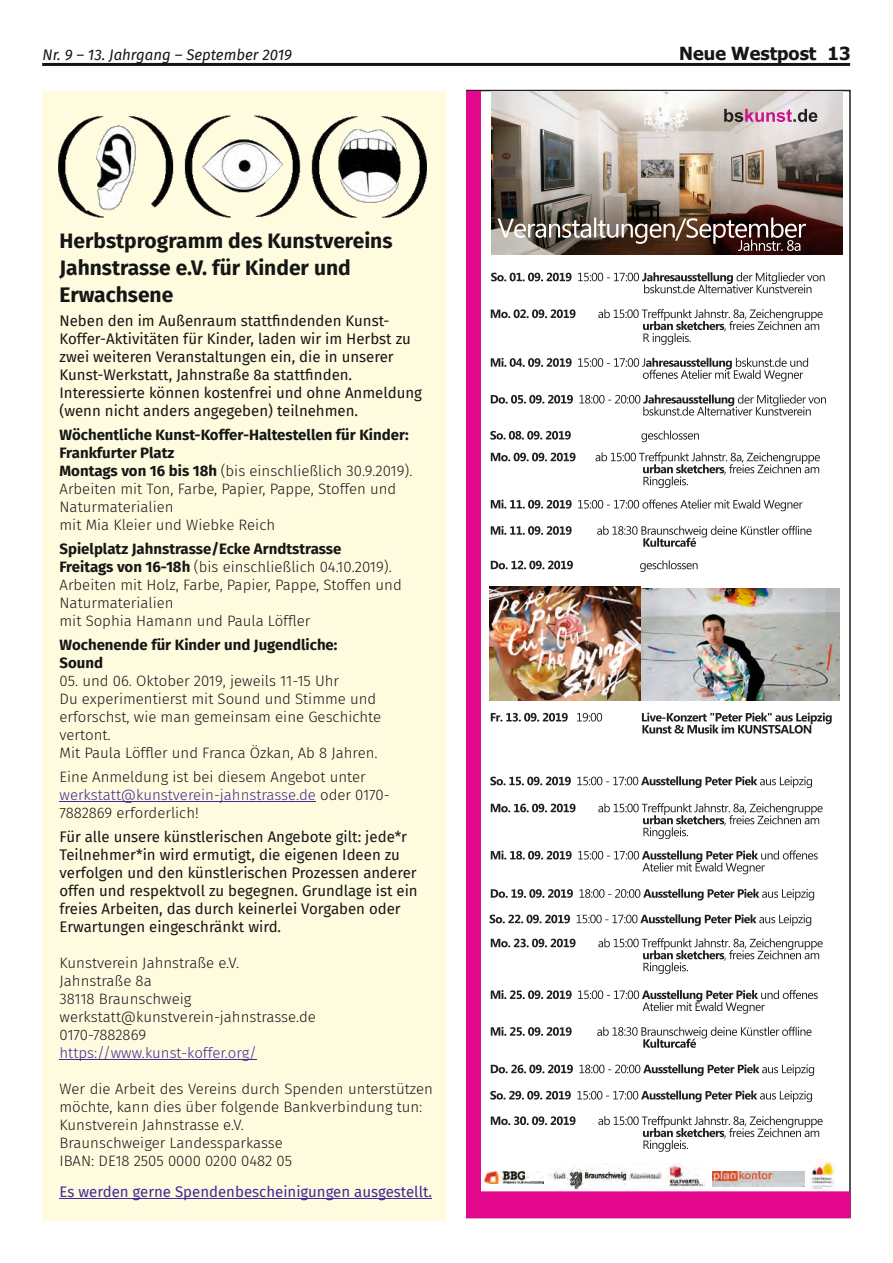
<style>
.page{position:relative;width:893px;height:1263px;background:#fff}
.page>*{position:absolute;margin:0;border:0;box-sizing:border-box;transform-origin:0 0}
.t1{font:700 21px/27px "Fira Sans";color:#151616}
.t2{font:700 18px "Tahoma";color:#151616}
.t3{font:300 15px/18px "Fira Sans";color:#151616}
.t4{font:15px/18px "Fira Sans";color:#151616}
.t5{font:15px "Fira Sans";color:#3e2a99}
.t6{font:700 15px/18px "Fira Sans";color:#151616}
.t7{font:italic 15px "Fira Sans";color:#151616}
.t8{font:300 15px "Fira Sans";color:#3e2a99}
.s1{font-weight:700}
.s2{color:#3e2a99}
</style>
<div class="page">
<hr style="left:42px;top:63px;width:808px;height:3px;background:#151616">
<svg style="left:467px;top:90px;width:384px;height:1128px"></svg>
<img style="left:491px;top:91px;width:351px;height:164px">
<svg style="left:490px;top:572px;width:153px;height:205px"></svg>
<svg style="left:491px;top:776px;width:332px;height:122px"></svg>
<svg style="left:490px;top:889px;width:153px;height:210px"></svg>
<svg style="left:643px;top:572px;width:175px;height:366px"></svg>
<svg style="left:490px;top:109px;width:336px;height:463px"></svg>
<img style="left:490px;top:587px;width:349px;height:114px">
<div style="left:467px;top:91px;width:14px;height:1126px;background:#e2078c"></div>
<svg style="left:491px;top:1116px;width:332px;height:36px"></svg>
<img style="left:542px;top:1163px;width:131px;height:28px">
<img style="left:809px;top:1160px;width:26px;height:31px">
<img style="left:713px;top:1172px;width:92px;height:14px">
<img style="left:485px;top:1171px;width:58px;height:12px">
<img style="left:665px;top:1163px;width:39px;height:27px">
<svg style="left:491px;top:938px;width:332px;height:164px"></svg>
<div style="left:467px;top:1191px;width:383px;height:27px;background:#e2078c"></div>
<div style="left:43px;top:91px;width:403px;height:1129px;background:#fffbdf"></div>
<hr style="left:60px;top:801px;width:256px;height:1px;background:#3e2a99">
<hr style="left:60px;top:1059px;width:197px;height:1px;background:#3e2a99">
<hr style="left:60px;top:1198px;width:372px;height:1px;background:#3e2a99">
<img style="left:59px;top:115px;width:367px;height:103px">
<p class="t7" style="left:43px;top:46px;width:251px">Nr. 9 – 13. Jahrgang – September 2019</p>
<p class="t2" style="left:679px;top:46px;width:173px">Neue Westpost 13</p>
<h1 class="t1" style="left:60px;top:227px;width:334px">Herbstprogramm des Kunstvereins<br>Jahnstrasse e.V. für Kinder und<br>Erwachsene</h1>
<p class="t4" style="left:60px;top:312px;width:364px">Neben den im Außenraum stattfindenden Kunst-Koffer-Aktivitäten für Kinder, laden wir im Herbst zu zwei weiteren Veranstaltungen ein, die in unserer Kunst-Werkstatt, Jahnstraße 8a stattfinden.<br>Interessierte können kostenfrei und ohne Anmeldung (wenn nicht anders angegeben) teilnehmen.</p>
<p class="t3" style="left:60px;top:426px;width:354px"><span class="s1">Wöchentliche Kunst-Koffer-Haltestellen für Kinder:<br>Frankfurter Platz<br>Montags von 16 bis 18h</span> (bis einschließlich 30.9.2019).<br>Arbeiten mit Ton, Farbe, Papier, Pappe, Stoffen und Naturmaterialien<br>mit Mia Kleier und Wiebke Reich</p>
<p class="t3" style="left:60px;top:540px;width:344px"><span class="s1">Spielplatz Jahnstrasse/Ecke Arndtstrasse<br>Freitags von 16-18h</span> (bis einschließlich 04.10.2019).<br>Arbeiten mit Holz, Farbe, Papier, Pappe, Stoffen und Naturmaterialien<br>mit Sophia Hamann und Paula Löffler</p>
<p class="t6" style="left:60px;top:636px;width:279px">Wochenende für Kinder und Jugendliche:<br>Sound</p>
<p class="t3" style="left:60px;top:672px;width:323px">05. und 06. Oktober 2019, jeweils 11-15 Uhr<br>Du experimentierst mit Sound und Stimme und erforschst, wie man gemeinsam eine Geschichte vertont.<br>Mit Paula Löffler und Franca Özkan, Ab 8 Jahren.</p>
<p class="t3" style="left:60px;top:768px;width:332px">Eine Anmeldung ist bei diesem Angebot unter <span class="s2">werkstatt@kunstverein-jahnstrasse.de</span> oder 0170-<br>7882869 erforderlich!</p>
<p class="t4" style="left:60px;top:828px;width:360px">Für alle unsere künstlerischen Angebote gilt: jede*r Teilnehmer*in wird ermutigt, die eigenen Ideen zu verfolgen und den künstlerischen Prozessen anderer offen und respektvoll zu begegnen. Grundlage ist ein freies Arbeiten, das durch keinerlei Vorgaben oder Erwartungen eingeschränkt wird.</p>
<p class="t3" style="left:60px;top:954px;width:258px">Kunstverein Jahnstraße e.V.<br>Jahnstraße 8a<br>38118 Braunschweig werkstatt@kunstverein-jahnstrasse.de<br>0170-7882869</p>
<p class="t8" style="left:60px;top:1044px;width:199px">https://www.kunst-koffer.org/</p>
<p class="t3" style="left:60px;top:1080px;width:375px">Wer die Arbeit des Vereins durch Spenden unterstützen möchte, kann dies über folgende Bankverbindung tun:<br>Kunstverein Jahnstrasse e.V.<br>Braunschweiger Landessparkasse<br>IBAN: DE18 2505 0000 0200 0482 05</p>
<p class="t5" style="left:60px;top:1183px;width:374px">Es werden gerne Spendenbescheinigungen ausgestellt.</p>
</div>
